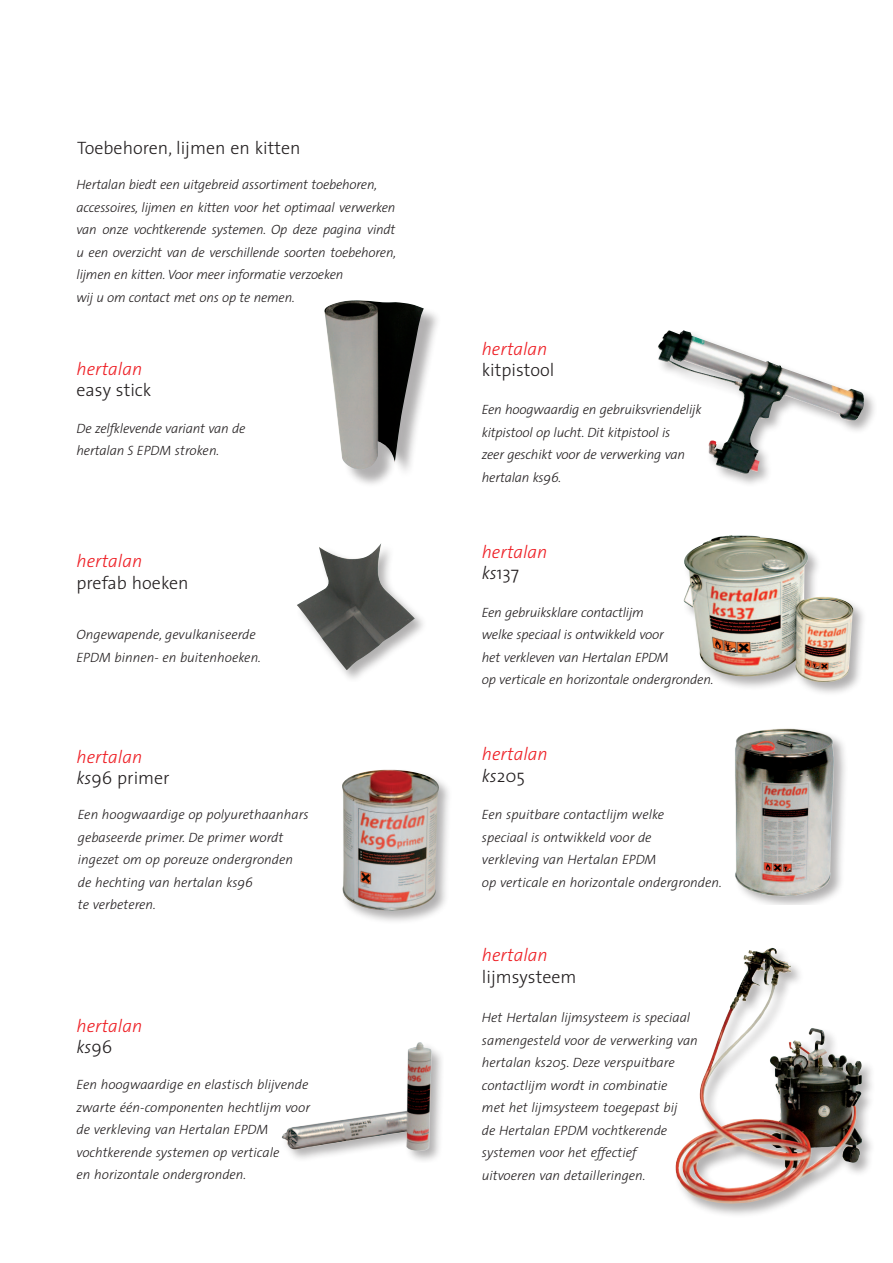
<style>
.page{position:relative;width:893px;height:1263px;background:#fff}
.page>*{position:absolute;margin:0;border:0;box-sizing:border-box;transform-origin:0 0}
.t1{font:italic 300 18px/21.6px "The Sans";color:#ee1d23}
.t2{font:300 18px "The Sans";color:#231f20}
.t3{font:italic 300 13.5px/22.5px "The Sans";letter-spacing:-.005em;color:#231f20}
.s1{color:#231f20}
.s2{font-style:normal;color:#231f20}
</style>
<div class="page">
<div style="left:674px;top:946px;width:201px;height:271px;background:#231f20;opacity:.35"></div>
<img style="left:743px;top:948px;width:29px;height:20px">
<div style="left:326px;top:302px;width:115px;height:185px;background:#231f20;opacity:.35"></div>
<img style="left:324px;top:300px;width:100px;height:172px">
<div style="left:295px;top:541px;width:132px;height:141px;background:#231f20;opacity:.35"></div>
<img style="left:297px;top:543px;width:118px;height:127px">
<div style="left:655px;top:328px;width:222px;height:159px;background:#231f20;opacity:.35"></div>
<img style="left:657px;top:330px;width:207px;height:144px">
<img style="left:281px;top:1042px;width:161px;height:119px">
<div style="left:682px;top:533px;width:185px;height:163px;background:#231f20;opacity:.35"></div>
<img style="left:683px;top:535px;width:174px;height:148px">
<img style="left:735px;top:728px;width:110px;height:177px">
<div style="left:340px;top:768px;width:113px;height:157px;background:#231f20;opacity:.35"></div>
<img style="left:341px;top:770px;width:101px;height:142px">
<h1 class="t2" style="left:77px;top:133px;width:225px">Toebehoren, lijmen en kitten</h1>
<p class="t3" style="left:77px;top:173px;width:321px">Hertalan biedt een uitgebreid assortiment toebehoren, accessoires, lijmen en kitten voor het optimaal verwerken van onze vochtkerende systemen. Op deze pagina vindt u een overzicht van de verschillende soorten toebehoren, lijmen en kitten. Voor meer informatie verzoeken<br>wij u om contact met ons op te nemen.</p>
<h1 class="t1" style="left:77px;top:357px;width:67px">hertalan</h1>
<h1 class="t2" style="left:77px;top:375px;width:76px">easy stick</h1>
<p class="t3" style="left:77px;top:416px;width:170px">De zelfklevende variant van de hertalan S EPDM stroken.</p>
<h1 class="t1" style="left:77px;top:550px;width:67px">hertalan</h1>
<h1 class="t2" style="left:77px;top:568px;width:114px">prefab hoeken</h1>
<p class="t3" style="left:77px;top:623px;width:186px">Ongewapende, gevulkaniseerde<br>EPDM binnen- en buitenhoeken.</p>
<h1 class="t1" style="left:77px;top:745px;width:95px">hertalan <span class="s1">ks</span><span class="s2">96 primer</span></h1>
<p class="t3" style="left:78px;top:803px;width:232px">Een hoogwaardige op polyurethaanhars gebaseerde primer. De primer wordt ingezet om op poreuze ondergronden de hechting van hertalan ks96<br>te verbeteren.</p>
<h1 class="t1" style="left:77px;top:1014px;width:67px">hertalan <span class="s1">ks</span><span class="s2">96</span></h1>
<p class="t3" style="left:77px;top:1073px;width:235px">Een hoogwaardige en elastisch blijvende zwarte één-componenten hechtlijm voor de verkleving van Hertalan EPDM vochtkerende systemen op verticale<br>en horizontale ondergronden.</p>
<h1 class="t1" style="left:482px;top:337px;width:67px">hertalan</h1>
<h1 class="t2" style="left:482px;top:355px;width:74px">kitpistool</h1>
<p class="t3" style="left:482px;top:398px;width:221px">Een hoogwaardig en gebruiksvriendelijk kitpistool op lucht. Dit kitpistool is<br>zeer geschikt voor de verwerking van hertalan ks96.</p>
<h1 class="t1" style="left:482px;top:540px;width:67px">hertalan <span class="s1">ks</span><span class="s2">137</span></h1>
<p class="t3" style="left:482px;top:600px;width:233px">Een gebruiksklare contactlijm<br>welke speciaal is ontwikkeld voor<br>het verkleven van Hertalan EPDM<br>op verticale en horizontale ondergronden.</p>
<h1 class="t1" style="left:482px;top:743px;width:67px">hertalan <span class="s1">ks</span><span class="s2">205</span></h1>
<p class="t3" style="left:482px;top:803px;width:241px">Een spuitbare contactlijm welke<br>speciaal is ontwikkeld voor de<br>verkleving van Hertalan EPDM<br>op verticale en horizontale ondergronden.</p>
<h1 class="t1" style="left:482px;top:944px;width:67px">hertalan</h1>
<h1 class="t2" style="left:482px;top:962px;width:96px">lijmsysteem</h1>
<p class="t3" style="left:482px;top:1006px;width:217px">Het Hertalan lijmsysteem is speciaal samengesteld voor de verwerking van hertalan ks205. Deze verspuitbare contactlijm wordt in combinatie<br>met het lijmsysteem toegepast bij<br>de Hertalan EPDM vochtkerende systemen voor het effectief<br>uitvoeren van detailleringen.</p>
</div>
